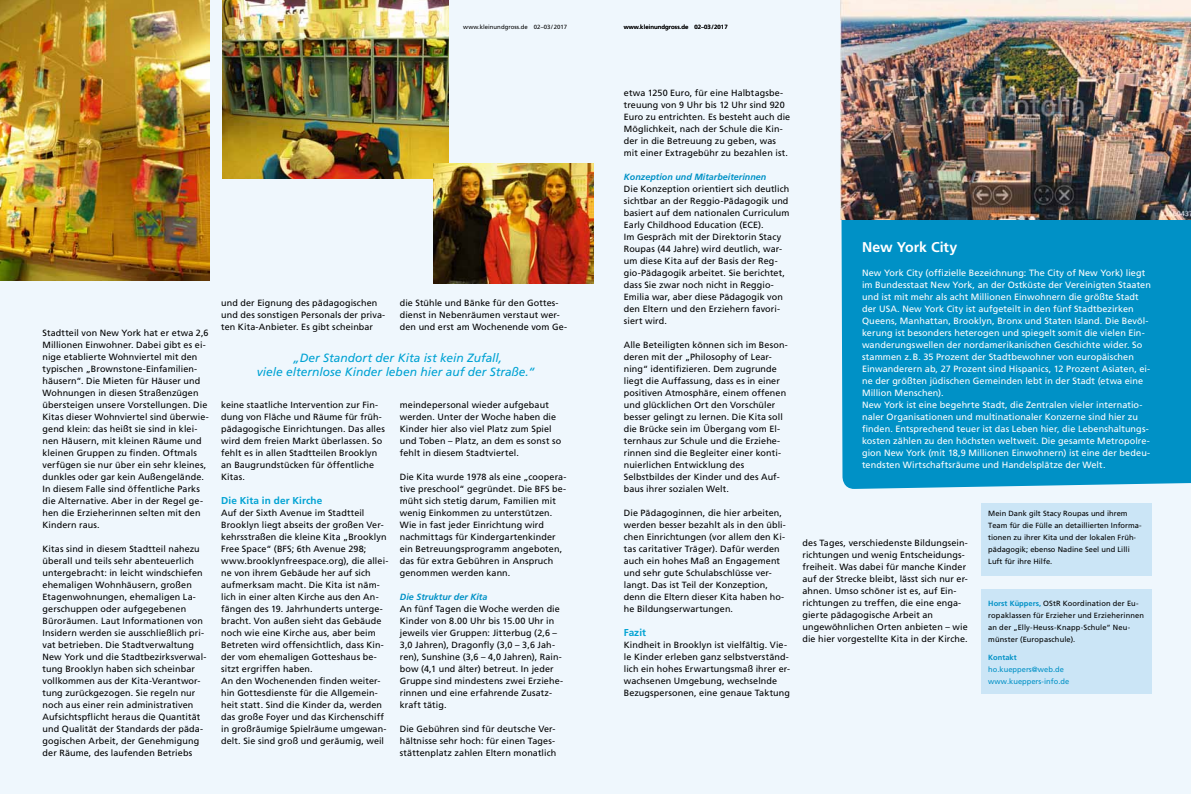
<style>
.page{position:relative;width:1191px;height:794px;background:#fff}
.page>*{position:absolute;margin:0;border:0;box-sizing:border-box;transform-origin:0 0}
.t1{font:700 14.1px "Frutiger LT Std";letter-spacing:-.005em;color:#fff}
.t2{font:italic 12px/14.5px "Frutiger LT Std";color:#00a2d3;text-align:center}
.t3{font:700 10px "Frutiger LT Std";letter-spacing:.01em;color:#00a2d3}
.t4{font:9.1px/12px "Frutiger LT Std";letter-spacing:.01em;color:#fff}
.t5{font:9px/12px "Frutiger LT Std";letter-spacing:.01em;color:#000}
.t6{font:italic 700 9px "Frutiger LT Std";color:#0091c6}
.t7{font:7.5px/12px "Frutiger LT Std";letter-spacing:.005em;color:#000}
.t8{font:7.5px/12px "Frutiger LT Std";letter-spacing:.005em;color:#0091c6}
.t9{font:700 7.5px "Frutiger LT Std";letter-spacing:.005em;color:#0091c6}
.t10{font:6px "Frutiger LT Std";letter-spacing:.005em;color:#000}
.s1{font-weight:700;color:#0091c6}
</style>
<div class="page">
<div style="left:595px;top:0;width:596px;height:794px;background:#eff7fd"></div>
<div style="left:0;top:0;width:595px;height:794px;background:#eff7fd"></div>
<div style="left:981px;top:589px;width:170px;height:104px;background:#cbe5f6"></div>
<div style="left:981px;top:503px;width:170px;height:73px;background:#cbe5f6"></div>
<div style="left:841px;top:220px;width:350px;height:269px;background:#0091c6"></div>
<img style="left:840px;top:0;width:351px;height:220px">
<img style="left:0;top:0;width:210px;height:280px">
<img style="left:222px;top:0;width:226px;height:178px">
<img style="left:433px;top:163px;width:160px;height:120px">
<p class="t10" style="left:463px;top:24px;width:105px">www.kleinundgross.de 02–03/2017</p>
<p class="t10" style="left:624px;top:24px;width:105px">www.kleinundgross.de 02–03/2017</p>
<p class="t5" style="left:43px;top:327px;width:168px">Stadtteil von New York hat er etwa 2,6<br>Millionen Einwohner. Dabei gibt es ei&shy;nige etablierte Wohnviertel mit den typischen „Brownstone-Einfamilien&shy;häusern“. Die Mieten für Häuser und Wohnungen in diesen Straßenzügen übersteigen unsere Vorstellungen. Die Kitas dieser Wohnviertel sind überwie&shy;gend klein: das heißt sie sind in klei&shy;nen Häusern, mit kleinen Räume und kleinen Gruppen zu finden. Oftmals verfügen sie nur über ein sehr kleines, dunkles oder gar kein Außengelände.<br>In diesem Falle sind öffentliche Parks die Alternative. Aber in der Regel ge&shy;hen die Erzieherinnen selten mit den Kindern raus.</p>
<p class="t5" style="left:43px;top:543px;width:165px">Kitas sind in diesem Stadtteil nahezu überall und teils sehr abenteuerlich untergebracht: in leicht windschiefen ehemaligen Wohnhäusern, großen Etagenwohnungen, ehemaligen La&shy;gerschuppen oder aufgegebenen Büroräumen. Laut Informationen von Insidern werden sie ausschließlich pri&shy;vat betrieben. Die Stadtverwaltung New York und die Stadtbezirksverwal&shy;tung Brooklyn haben sich scheinbar vollkommen aus der Kita-Verantwor&shy;tung zurückgezogen. Sie regeln nur noch aus einer rein administrativen Aufsichtspflicht heraus die Quantität und Qualität der Standards der päda&shy;gogischen Arbeit, der Genehmigung der Räume, des laufenden Betriebs</p>
<p class="t5" style="left:221px;top:297px;width:166px">und der Eignung des pädagogischen und des sonstigen Personals der priva&shy;ten Kita-Anbieter. Es gibt scheinbar</p>
<p class="t5" style="left:400px;top:297px;width:169px">die Stühle und Bänke für den Gottes&shy;dienst in Nebenräumen verstaut wer&shy;den und erst am Wochenende vom Ge-</p>
<h2 class="t2" style="left:257px;top:350px;width:279px">„Der Standort der Kita ist kein Zufall,<br>viele elternlose Kinder leben hier auf der Straße.“</h2>
<p class="t5" style="left:221px;top:399px;width:165px">keine staatliche Intervention zur Fin&shy;dung von Fläche und Räume für früh&shy;pädagogische Einrichtungen. Das alles wird dem freien Markt überlassen. So fehlt es in allen Stadtteilen Brooklyn an Baugrundstücken für öffentliche Kitas.</p>
<p class="t3" style="left:221px;top:495px;width:103px">Die Kita in der Kirche</p>
<p class="t5" style="left:221px;top:507px;width:169px">Auf der Sixth Avenue im Stadtteil Brooklyn liegt abseits der großen Ver&shy;kehrsstraßen die kleine Kita „Brooklyn Free Space“ (BFS; 6th Avenue 298; www.brooklynfreespace.org), die allei&shy;ne von ihrem Gebäude her auf sich aufmerksam macht. Die Kita ist näm&shy;lich in einer alten Kirche aus den An&shy;fängen des 19. Jahrhunderts unterge&shy;bracht. Von außen sieht das Gebäude noch wie eine Kirche aus, aber beim Betreten wird offensichtlich, dass Kin&shy;der vom ehemaligen Gotteshaus be&shy;sitzt ergriffen haben.<br>An den Wochenenden finden weiter&shy;hin Gottesdienste für die Allgemein&shy;heit statt. Sind die Kinder da, werden das große Foyer und das Kirchenschiff in großräumige Spielräume umgewan&shy;delt. Sie sind groß und geräumig, weil</p>
<p class="t5" style="left:400px;top:399px;width:163px">meindepersonal wieder aufgebaut werden. Unter der Woche haben die Kinder hier also viel Platz zum Spiel und Toben – Platz, an dem es sonst so fehlt in diesem Stadtviertel.</p>
<p class="t5" style="left:400px;top:471px;width:168px">Die Kita wurde 1978 als eine „coopera&shy;tive preschool“ gegründet. Die BFS be&shy;müht sich stetig darum, Familien mit wenig Einkommen zu unterstützen.<br>Wie in fast jeder Einrichtung wird nachmittags für Kindergartenkinder ein Betreuungsprogramm angeboten, das für extra Gebühren in Anspruch genommen werden kann.</p>
<p class="t6" style="left:400px;top:592px;width:89px">Die Struktur der Kita</p>
<p class="t5" style="left:400px;top:603px;width:165px">An fünf Tagen die Woche werden die Kinder von 8.00 Uhr bis 15.00 Uhr in jeweils vier Gruppen: Jitterbug (2,6 – 3,0 Jahren), Dragonfly (3,0 – 3,6 Jah&shy;ren), Sunshine (3,6 – 4,0 Jahren), Rain&shy;bow (4,1 und älter) betreut. In jeder Gruppe sind mindestens zwei Erziehe&shy;rinnen und eine erfahrende Zusatz&shy;kraft tätig.</p>
<p class="t5" style="left:400px;top:723px;width:158px">Die Gebühren sind für deutsche Ver&shy;hältnisse sehr hoch: für einen Tages&shy;stättenplatz zahlen Eltern monatlich</p>
<p class="t5" style="left:624px;top:87px;width:168px">etwa 1250 Euro, für eine Halbtagsbe&shy;treuung von 9 Uhr bis 12 Uhr sind 920<br>Euro zu entrichten. Es besteht auch die Möglichkeit, nach der Schule die Kin&shy;der in die Betreuung zu geben, was mit einer Extragebühr zu bezahlen ist.</p>
<p class="t6" style="left:624px;top:171px;width:144px">Konzeption und Mitarbeiterinnen</p>
<p class="t5" style="left:624px;top:183px;width:167px">Die Konzeption orientiert sich deutlich sichtbar an der Reggio-Pädagogik und basiert auf dem nationalen Curriculum Early Childhood Education (ECE).<br>Im Gespräch mit der Direktorin Stacy Roupas (44 Jahre) wird deutlich, war&shy;um diese Kita auf der Basis der Reg&shy;gio-Pädagogik arbeitet. Sie berichtet, dass Sie zwar noch nicht in Reggio-Emilia war, aber diese Pädagogik von den Eltern und den Erziehern favori&shy;siert wird.</p>
<p class="t5" style="left:624px;top:339px;width:165px">Alle Beteiligten können sich im Beson&shy;deren mit der „Philosophy of Lear&shy;ning“ identifizieren. Dem zugrunde liegt die Auffassung, dass es in einer positiven Atmosphäre, einem offenen und glücklichen Ort den Vorschüler besser gelingt zu lernen. Die Kita soll die Brücke sein im Übergang vom El&shy;ternhaus zur Schule und die Erziehe&shy;rinnen sind die Begleiter einer konti&shy;nuierlichen Entwicklung des Selbstbildes der Kinder und des Auf&shy;baus ihrer sozialen Welt.</p>
<p class="t5" style="left:624px;top:507px;width:163px">Die Pädagoginnen, die hier arbeiten, werden besser bezahlt als in den übli&shy;chen Einrichtungen (vor allem den Ki&shy;tas caritativer Träger). Dafür werden auch ein hohes Maß an Engagement und sehr gute Schulabschlüsse ver&shy;langt. Das ist Teil der Konzeption, denn die Eltern dieser Kita haben ho&shy;he Bildungserwartungen.</p>
<p class="t3" style="left:624px;top:627px;width:24px">Fazit</p>
<p class="t5" style="left:624px;top:639px;width:168px">Kindheit in Brooklyn ist vielfältig. Vie&shy;le Kinder erleben ganz selbstverständ&shy;lich ein hohes Erwartungsmaß ihrer er&shy;wachsenen Umgebung, wechselnde Bezugspersonen, eine genaue Taktung</p>
<h1 class="t1" style="left:862px;top:239px;width:97px">New York City</h1>
<p class="t4" style="left:862px;top:267px;width:290px">New York City (offizielle Bezeichnung: The City of New York) liegt im Bundesstaat New York, an der Ostküste der Vereinigten Staaten und ist mit mehr als acht Millionen Einwohnern die größte Stadt der USA. New York City ist aufgeteilt in den fünf Stadtbezirken Queens, Manhattan, Brooklyn, Bronx und Staten Island. Die Bevöl&shy;kerung ist besonders heterogen und spiegelt somit die vielen Ein&shy;wanderungswellen der nordamerikanischen Geschichte wider. So stammen z.B. 35 Prozent der Stadtbewohner von europäischen Einwanderern ab, 27 Prozent sind Hispanics, 12 Prozent Asiaten, ei&shy;ne der größten jüdischen Gemeinden lebt in der Stadt (etwa eine Million Menschen).<br>New York ist eine begehrte Stadt, die Zentralen vieler internatio&shy;naler Organisationen und multinationaler Konzerne sind hier zu finden. Entsprechend teuer ist das Leben hier, die Lebenshaltungs&shy;kosten zählen zu den höchsten weltweit. Die gesamte Metropolre&shy;gion New York (mit 18,9 Millionen Einwohnern) ist eine der bedeu&shy;tendsten Wirtschaftsräume und Handelsplätze der Welt.</p>
<p class="t5" style="left:802px;top:537px;width:167px">des Tages, verschiedenste Bildungsein&shy;richtungen und wenig Entscheidungs&shy;freiheit. Was dabei für manche Kinder auf der Strecke bleibt, lässt sich nur er&shy;ahnen. Umso schöner ist es, auf Ein&shy;richtungen zu treffen, die eine enga&shy;gierte pädagogische Arbeit an ungewöhnlichen Orten anbieten – wie die hier vorgestellte Kita in der Kirche.</p>
<p class="t7" style="left:988px;top:507px;width:155px">Mein Dank gilt Stacy Roupas und ihrem Team für die Fülle an detaillierten Informa&shy;tionen zu ihrer Kita und der lokalen Früh&shy;pädagogik; ebenso Nadine Seel und Lilli Luft für ihre Hilfe.</p>
<p class="t7" style="left:988px;top:597px;width:157px"><span class="s1">Horst Küppers,</span> OStR Koordination der Eu&shy;ropaklassen für Erzieher und Erzieherinnen an der „Elly-Heuss-Knapp-Schule“ Neu&shy;münster (Europaschule).</p>
<p class="t9" style="left:988px;top:653px;width:30px">Kontakt</p>
<p class="t8" style="left:988px;top:663px;width:82px">ho.kueppers@web.de www.kueppers-info.de</p>
</div>
